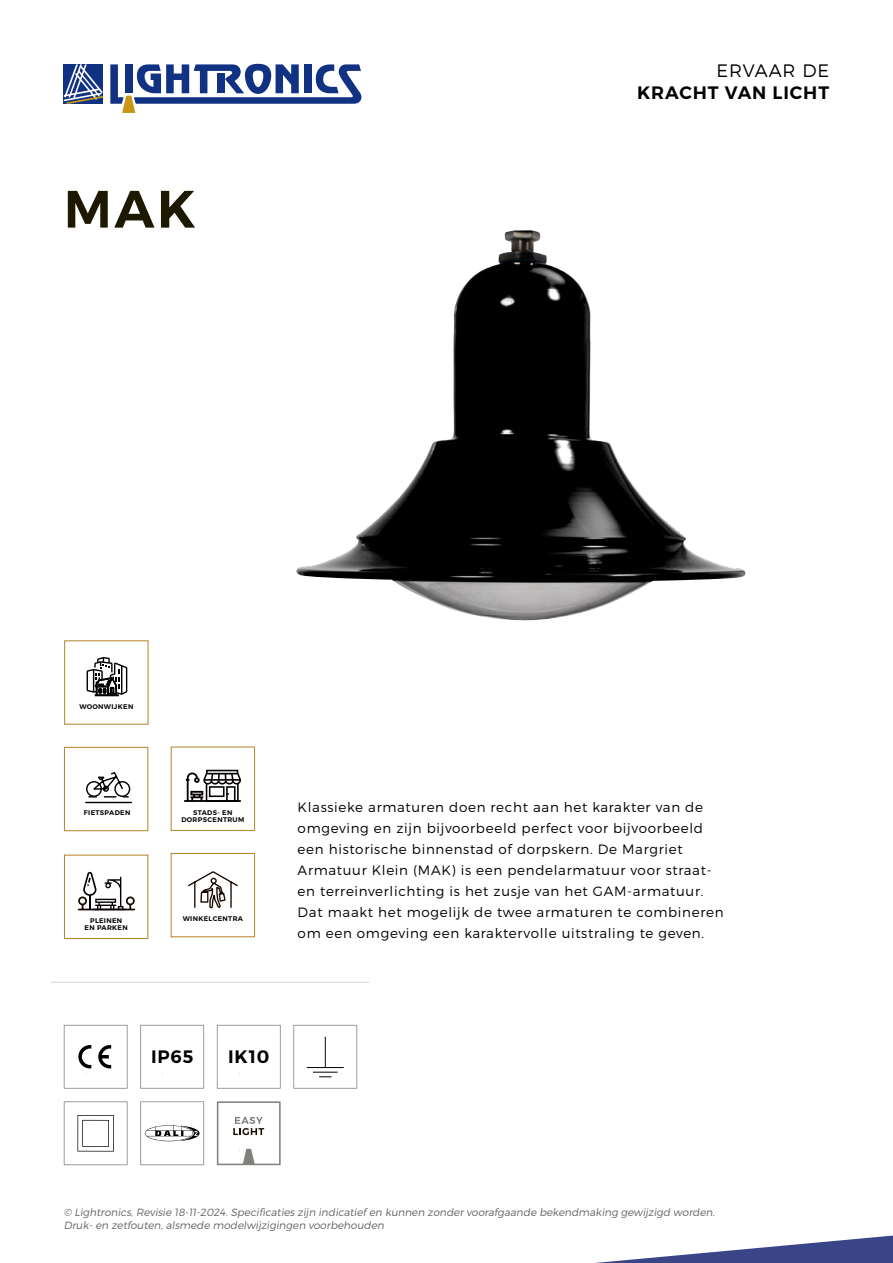
<style>
.page{position:relative;width:893px;height:1263px;background:#fff}
.page>*{position:absolute;margin:0;border:0;box-sizing:border-box;transform-origin:0 0}
.t1{font:52.5px "Trueno S Bd";color:#1d1800}
.t2{font:18px "Trueno S Bd";letter-spacing:.05em;color:#040000}
.t3{font:18px "Trueno S Bd";letter-spacing:.05em;color:#000}
.t4{font:18px "Trueno Lt";letter-spacing:.05em;color:#040000}
.t5{font:13.5px/21px "Trueno Lt";letter-spacing:.05em;color:#000}
.t6{font:10.5px/12.6px "Trueno Lt It";color:#636363}
.t7{font:6.75px/7.1px "Trueno S Bd";letter-spacing:.05em;color:#000;text-align:center}
</style>
<div class="page">
<hr style="left:51px;top:982px;width:319px;height:1px;background:#dddcdb">
<svg style="left:595px;top:1235px;width:298px;height:28px"></svg>
<img style="left:296px;top:230px;width:450px;height:391px">
<svg style="left:64px;top:1101px;width:64px;height:64px"></svg>
<svg style="left:217px;top:1101px;width:64px;height:64px"></svg>
<svg style="left:140px;top:1101px;width:64px;height:64px"></svg>
<svg style="left:64px;top:1025px;width:64px;height:64px"></svg>
<svg style="left:217px;top:1025px;width:64px;height:64px"></svg>
<svg style="left:140px;top:1025px;width:64px;height:64px"></svg>
<svg style="left:293px;top:1025px;width:64px;height:64px"></svg>
<hr style="left:325px;top:1037px;width:1px;height:30px;background:#050000">
<svg style="left:64px;top:64px;width:39px;height:40px;background:#566a9e"></svg>
<svg style="left:110px;top:64px;width:251px;height:49px"></svg>
<hr style="left:86px;top:802px;width:45px;height:1px;background:#000">
<svg style="left:86px;top:772px;width:45px;height:26px"></svg>
<div style="left:64px;top:747px;width:84px;height:84px;border:1px solid #b4852d"></div>
<div style="left:171px;top:853px;width:84px;height:84px;border:1px solid #b4852d"></div>
<svg style="left:188px;top:871px;width:50px;height:37px"></svg>
<div style="left:64px;top:640px;width:85px;height:85px;border:1px solid #b4852d"></div>
<svg style="left:87px;top:657px;width:40px;height:39px"></svg>
<div style="left:171px;top:746px;width:84px;height:85px;border:1px solid #b4852d"></div>
<svg style="left:184px;top:770px;width:57px;height:32px"></svg>
<svg style="left:77px;top:872px;width:59px;height:39px"></svg>
<div style="left:64px;top:854px;width:84px;height:85px;border:1px solid #b4852d"></div>
<h1 class="t1" style="left:64px;top:176px;width:133px">MAK</h1>
<h2 class="t4" style="left:717px;top:60px;width:114px">ERVAAR DE</h2>
<h2 class="t2" style="left:637px;top:81px;width:194px">KRACHT VAN LICHT</h2>
<p class="t7" style="left:79px;top:703px;width:56px">WOONWIJKEN</p>
<p class="t7" style="left:84px;top:809px;width:48px">FIETSPADEN</p>
<p class="t7" style="left:84px;top:917px;width:45px">PLEINEN<br>EN PARKEN</p>
<p class="t7" style="left:181px;top:809px;width:64px">STADS- EN<br>DORPSCENTRUM</p>
<p class="t7" style="left:183px;top:915px;width:62px">WINKELCENTRA</p>
<p class="t5" style="left:298px;top:796px;width:427px">Klassieke armaturen doen recht aan het karakter van de omgeving en zijn bijvoorbeeld perfect voor bijvoorbeeld een historische binnenstad of dorpskern. De Margriet Armatuur Klein (MAK) is een pendelarmatuur voor straat&shy;en terreinverlichting is het zusje van het GAM-armatuur.<br>Dat maakt het mogelijk de twee armaturen te combineren om een omgeving een karaktervolle uitstraling te geven.</p>
<h2 class="t3" style="left:151px;top:1045px;width:44px">IP65</h2>
<h2 class="t3" style="left:228px;top:1045px;width:43px">IK10</h2>
<p class="t6" style="left:64px;top:1206px;width:653px">© Lightronics, Revisie 18-11-2024. Specificaties zijn indicatief en kunnen zonder voorafgaande bekendmaking gewijzigd worden.<br>Druk- en zetfouten, alsmede modelwijzigingen voorbehouden</p>
</div>
